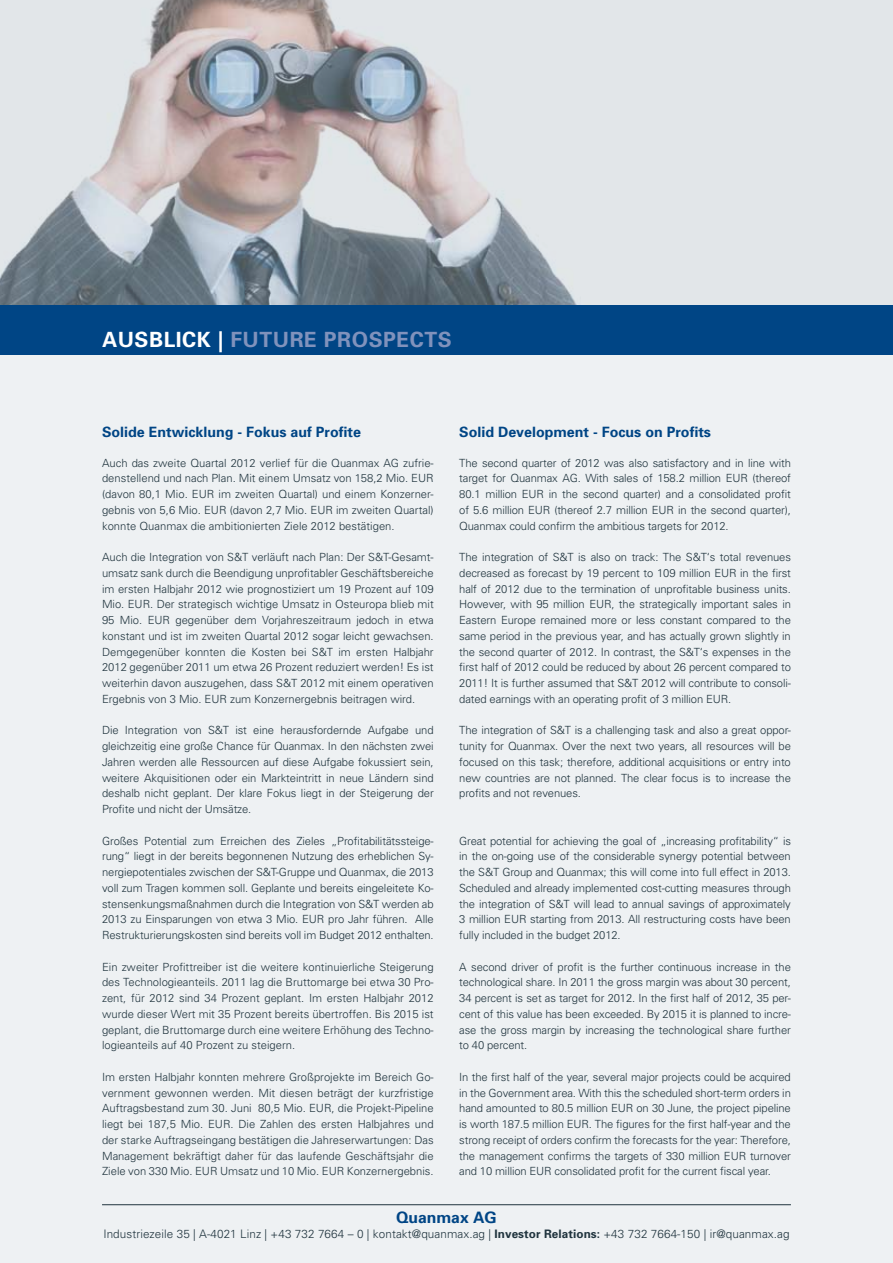
<style>
.page{position:relative;width:893px;height:1263px;background:#fff}
.page>*{position:absolute;margin:0;border:0;box-sizing:border-box;transform-origin:0 0}
.t1{font:700 21px "Univers";letter-spacing:.025em;color:#8092bc}
.t2{font:700 15.75px "Univers";color:#004585}
.t3{font:700 14.25px "Univers";color:#004585}
.t4{font:300 11.7px "Univers";letter-spacing:.005em;color:#20343e}
.t5{font:300 11.25px/15.8px "Univers";letter-spacing:-.015em;color:#20343e;text-align:justify}
.s1{color:#fff}
.s2{font-weight:700}
</style>
<div class="page">
<div style="left:0;top:35px;width:893px;height:1228px;background:#eef1f3"></div>
<img style="left:0;top:0;width:893px;height:305px">
<div style="left:0;top:305px;width:893px;height:50px;background:#004585"></div>
<hr style="left:102px;top:1204px;width:689px;height:1px;background:#20343e">
<h1 class="t1" style="left:102px;top:327px;width:351px"><span class="s1">AUSBLICK |</span> FUTURE PROSPECTS</h1>
<p class="t3" style="left:102px;top:423px;width:260px">Solide Entwicklung - Fokus auf Profite</p>
<p class="t5" style="left:102px;top:455px;width:333px">Auch das zweite Quartal 2012 verlief für die Quanmax AG zufrie&shy;denstellend und nach Plan. Mit einem Umsatz von 158,2 Mio. EUR (davon 80,1 Mio. EUR im zweiten Quartal) und einem Konzerner&shy;gebnis von 5,6 Mio. EUR (davon 2,7 Mio. EUR im zweiten Quartal) konnte Quanmax die ambitionierten Ziele 2012 bestätigen.</p>
<p class="t5" style="left:102px;top:549px;width:333px">Auch die Integration von S&amp;T verläuft nach Plan: Der S&amp;T-Gesamt&shy;umsatz sank durch die Beendigung unprofitabler Geschäftsbereiche im ersten Halbjahr 2012 wie prognostiziert um 19 Prozent auf 109<br>Mio. EUR. Der strategisch wichtige Umsatz in Osteuropa blieb mit 95 Mio. EUR gegenüber dem Vorjahreszeitraum jedoch in etwa konstant und ist im zweiten Quartal 2012 sogar leicht gewachsen.<br>Demgegenüber konnten die Kosten bei S&amp;T im ersten Halbjahr 2012 gegenüber 2011 um etwa 26 Prozent reduziert werden! Es ist weiterhin davon auszugehen, dass S&amp;T 2012 mit einem operativen Ergebnis von 3 Mio. EUR zum Konzernergebnis beitragen wird.</p>
<p class="t5" style="left:102px;top:722px;width:333px">Die Integration von S&amp;T ist eine herausfordernde Aufgabe und gleichzeitig eine große Chance für Quanmax. In den nächsten zwei Jahren werden alle Ressourcen auf diese Aufgabe fokussiert sein, weitere Akquisitionen oder ein Markteintritt in neue Ländern sind deshalb nicht geplant. Der klare Fokus liegt in der Steigerung der Profite und nicht der Umsätze.</p>
<p class="t5" style="left:102px;top:833px;width:333px">Großes Potential zum Erreichen des Zieles „Profitabilitätssteige&shy;rung“ liegt in der bereits begonnenen Nutzung des erheblichen Sy&shy;nergiepotentiales zwischen der S&amp;T-Gruppe und Quanmax, die 2013 voll zum Tragen kommen soll. Geplante und bereits eingeleitete Ko&shy;stensenkungsmaßnahmen durch die Integration von S&amp;T werden ab 2013 zu Einsparungen von etwa 3 Mio. EUR pro Jahr führen. Alle Restrukturierungskosten sind bereits voll im Budget 2012 enthalten.</p>
<p class="t5" style="left:102px;top:959px;width:333px">Ein zweiter Profittreiber ist die weitere kontinuierliche Steigerung des Technologieanteils. 2011 lag die Bruttomarge bei etwa 30 Pro&shy;zent, für 2012 sind 34 Prozent geplant. Im ersten Halbjahr 2012 wurde dieser Wert mit 35 Prozent bereits übertroffen. Bis 2015 ist geplant, die Bruttomarge durch eine weitere Erhöhung des Techno&shy;logieanteils auf 40 Prozent zu steigern.</p>
<p class="t5" style="left:102px;top:1069px;width:333px">Im ersten Halbjahr konnten mehrere Großprojekte im Bereich Go&shy;vernment gewonnen werden. Mit diesen beträgt der kurzfristige Auftragsbestand zum 30. Juni 80,5 Mio. EUR, die Projekt-Pipeline liegt bei 187,5 Mio. EUR. Die Zahlen des ersten Halbjahres und der starke Auftragseingang bestätigen die Jahreserwartungen: Das Management bekräftigt daher für das laufende Geschäftsjahr die Ziele von 330 Mio. EUR Umsatz und 10 Mio. EUR Konzernergebnis.</p>
<p class="t3" style="left:459px;top:423px;width:253px">Solid Development - Focus on Profits</p>
<p class="t5" style="left:459px;top:455px;width:333px">The second quarter of 2012 was also satisfactory and in line with target for Quanmax AG. With sales of 158.2 million EUR (thereof 80.1 million EUR in the second quarter) and a consolidated profit of 5.6 million EUR (thereof 2.7 million EUR in the second quarter), Quanmax could confirm the ambitious targets for 2012.</p>
<p class="t5" style="left:459px;top:549px;width:333px">The integration of S&amp;T is also on track: The S&amp;T‘s total revenues decreased as forecast by 19 percent to 109 million EUR in the first half of 2012 due to the termination of unprofitable business units.<br>However, with 95 million EUR, the strategically important sales in Eastern Europe remained more or less constant compared to the same period in the previous year, and has actually grown slightly in the second quarter of 2012. In contrast, the S&amp;T‘s expenses in the first half of 2012 could be reduced by about 26 percent compared to 2011! It is further assumed that S&amp;T 2012 will contribute to consoli&shy;dated earnings with an operating profit of 3 million EUR.</p>
<p class="t5" style="left:459px;top:722px;width:333px">The integration of S&amp;T is a challenging task and also a great oppor&shy;tunity for Quanmax. Over the next two years, all resources will be focused on this task; therefore, additional acquisitions or entry into new countries are not planned. The clear focus is to increase the profits and not revenues.</p>
<p class="t5" style="left:459px;top:833px;width:333px">Great potential for achieving the goal of „increasing profitability“ is in the on-going use of the considerable synergy potential between the S&amp;T Group and Quanmax; this will come into full effect in 2013.<br>Scheduled and already implemented cost-cutting measures through the integration of S&amp;T will lead to annual savings of approximately 3 million EUR starting from 2013. All restructuring costs have been fully included in the budget 2012.</p>
<p class="t5" style="left:459px;top:959px;width:333px">A second driver of profit is the further continuous increase in the technological share. In 2011 the gross margin was about 30 percent, 34 percent is set as target for 2012. In the first half of 2012, 35 per&shy;cent of this value has been exceeded. By 2015 it is planned to incre&shy;ase the gross margin by increasing the technological share further to 40 percent.</p>
<p class="t5" style="left:459px;top:1069px;width:333px">In the first half of the year, several major projects could be acquired in the Government area. With this the scheduled short-term orders in hand amounted to 80.5 million EUR on 30 June, the project pipeline is worth 187.5 million EUR. The figures for the first half-year and the strong receipt of orders confirm the forecasts for the year: Therefore, the management confirms the targets of 330 million EUR turnover and 10 million EUR consolidated profit for the current fiscal year.</p>
<h2 class="t2" style="left:396px;top:1208px;width:102px">Quanmax AG</h2>
<p class="t4" style="left:103px;top:1227px;width:688px">Industriezeile 35 | A-4021 Linz | +43 732 7664 – 0 | kontakt@quanmax.ag | <span class="s2">Investor Relations:</span> +43 732 7664-150 | ir@quanmax.ag</p>
</div>
